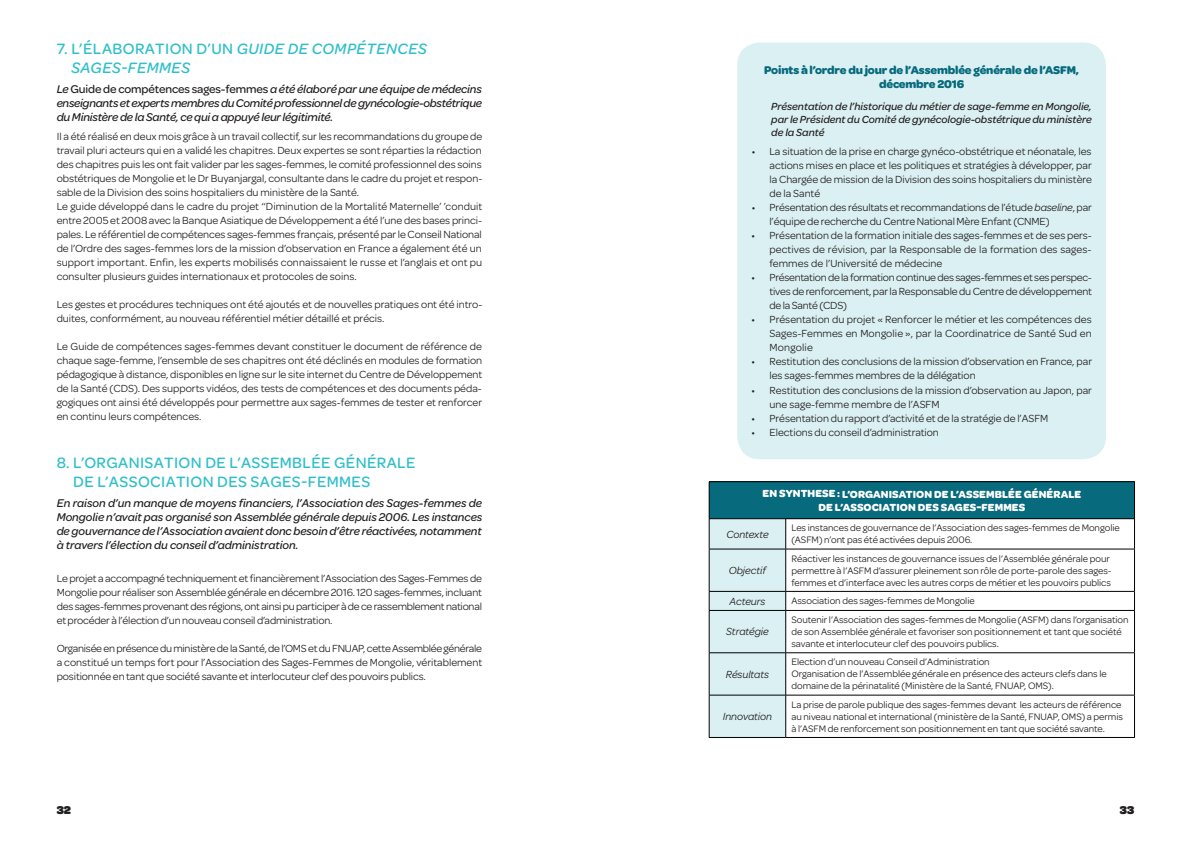
<style>
.page{position:relative;width:1191px;height:842px;background:#fff}
.page>*{position:absolute;margin:0;border:0;box-sizing:border-box;transform-origin:0 0}
.t1{font:500 16px/19.2px "Omnes";letter-spacing:.025em;color:#30bfca}
.t2{font:italic 500 16px/19.2px "Omnes";letter-spacing:.025em;color:#30bfca}
.t3{font:italic 500 12px/14px "Omnes";letter-spacing:-.015em;color:#231f20;text-align:justify}
.t4{font:700 12px/14.4px "Omnes";letter-spacing:-.015em;color:#076a7d;text-align:center}
.t5{font:900 12px "Omnes";color:#231f20}
.t6{font:11px/14px "Omnes";letter-spacing:-.005em;color:#231f20;text-align:justify}
.t7{font:italic 500 11px/13px "Omnes";letter-spacing:-.005em;color:#231f20;text-align:justify}
.t8{font:700 11px/13px "Omnes";letter-spacing:.005em;color:#fff;text-align:center}
.t9{font:italic 11px "Omnes";letter-spacing:-.005em;color:#231f20}
.t10{font:10px/12px "Omnes";letter-spacing:-.005em;color:#231f20}
.s1{font-style:normal}
.s2{font-style:italic}
</style>
<div class="page">
<div style="left:737px;top:43px;width:369px;height:416px;background:#daf0f2;border-radius:23px"></div>
<div style="left:709px;top:482px;width:425px;height:37px;background:#076a7d"></div>
<hr style="left:709px;top:481px;width:76px;height:1px;background:#000001">
<hr style="left:709px;top:482px;width:1px;height:36px;background:#000001">
<hr style="left:785px;top:481px;width:349px;height:1px;background:#000001">
<hr style="left:1134px;top:482px;width:1px;height:36px;background:#000001">
<hr style="left:709px;top:518px;width:76px;height:1px;background:#000001">
<hr style="left:785px;top:518px;width:349px;height:1px;background:#000001">
<hr style="left:1134px;top:519px;width:1px;height:30px;background:#000001">
<hr style="left:785px;top:549px;width:349px;height:1px;background:#000001">
<hr style="left:1134px;top:549px;width:1px;height:42px;background:#000001">
<hr style="left:785px;top:591px;width:349px;height:1px;background:#000001">
<div style="left:709px;top:519px;width:77px;height:218px;background:#daf0f2"></div>
<svg style="left:1134px;top:592px;width:1px;height:18px"></svg>
<hr style="left:709px;top:610px;width:76px;height:1px;background:#000001">
<hr style="left:709px;top:611px;width:1px;height:41px;background:#000001">
<hr style="left:785px;top:610px;width:349px;height:1px;background:#000001">
<hr style="left:785px;top:611px;width:1px;height:41px;background:#000001">
<hr style="left:1134px;top:611px;width:1px;height:41px;background:#000001">
<hr style="left:709px;top:652px;width:76px;height:1px;background:#000001">
<hr style="left:709px;top:653px;width:1px;height:42px;background:#000001">
<hr style="left:785px;top:652px;width:349px;height:1px;background:#000001">
<hr style="left:785px;top:653px;width:1px;height:42px;background:#000001">
<hr style="left:1134px;top:653px;width:1px;height:42px;background:#000001">
<hr style="left:709px;top:695px;width:76px;height:1px;background:#000001">
<hr style="left:709px;top:695px;width:1px;height:42px;background:#000001">
<hr style="left:785px;top:695px;width:349px;height:1px;background:#000001">
<hr style="left:785px;top:695px;width:1px;height:42px;background:#000001">
<hr style="left:1134px;top:695px;width:1px;height:42px;background:#000001">
<hr style="left:709px;top:737px;width:76px;height:1px;background:#000001">
<hr style="left:785px;top:737px;width:349px;height:1px;background:#000001">
<h1 class="t2" style="left:71px;top:38px;width:357px;text-indent:-15px"><span class="s1">7. L’ÉLABORATION D’UN</span> GUIDE DE COMPÉTENCES<br>SAGES-FEMMES</h1>
<p class="t3" style="left:57px;top:81px;width:427px">Le <span class="s1">Guide de compétences sages-femmes</span> a été élaboré par une équipe de médecins enseignants et experts membres du Comité professionnel de gynécologie-obstétrique du Ministère de la Santé, ce qui a appuyé leur légitimité.</p>
<p class="t6" style="left:57px;top:129px;width:427px;text-align:left">Il a été réalisé en deux mois grâce à un travail collectif, sur les recommandations du groupe de travail pluri acteurs qui en a validé les chapitres. Deux expertes se sont réparties la rédaction des chapitres puis les ont fait valider par les sages-femmes, le comité professionnel des soins obstétriques de Mongolie et le Dr Buyanjargal, consultante dans le cadre du projet et respon&shy;sable de la Division des soins hospitaliers du ministère de la Santé.<br>Le guide développé dans le cadre du projet ‘‘Diminution de la Mortalité Maternelle’ ’conduit entre 2005 et 2008 avec la Banque Asiatique de Développement a été l’une des bases princi&shy;pales. Le référentiel de compétences sages-femmes français, présenté par le Conseil National de l’Ordre des sages-femmes lors de la mission d’observation en France a également été un support important. Enfin, les experts mobilisés connaissaient le russe et l’anglais et ont pu consulter plusieurs guides internationaux et protocoles de soins.</p>
<p class="t6" style="left:57px;top:297px;width:427px">Les gestes et procédures techniques ont été ajoutés et de nouvelles pratiques ont été intro&shy;duites, conformément, au nouveau référentiel métier détaillé et précis.</p>
<p class="t6" style="left:57px;top:339px;width:427px">Le Guide de compétences sages-femmes devant constituer le document de référence de chaque sage-femme, l’ensemble de ses chapitres ont été déclinés en modules de formation pédagogique à distance, disponibles en ligne sur le site internet du Centre de Développement de la Santé (CDS). Des supports vidéos, des tests de compétences et des documents péda&shy;gogiques ont ainsi été développés pour permettre aux sages-femmes de tester et renforcer en continu leurs compétences.</p>
<h1 class="t1" style="left:73px;top:452px;width:343px;text-indent:-17px">8. L’ORGANISATION DE L’ASSEMBLÉE GÉNÉRALE<br>DE L’ASSOCIATION DES SAGES-FEMMES</h1>
<p class="t3" style="left:57px;top:495px;width:427px">En raison d’un manque de moyens financiers, l’Association des Sages-femmes de Mongolie n’avait pas organisé son Assemblée générale depuis 2006. Les instances de gouvernance de l’Association avaient donc besoin d’être réactivées, notamment à travers l’élection du conseil d’administration.</p>
<p class="t6" style="left:57px;top:571px;width:427px">Le projet a accompagné techniquement et financièrement l’Association des Sages-Femmes de Mongolie pour réaliser son Assemblée générale en décembre 2016. 120 sages-femmes, incluant des sages-femmes provenant des régions, ont ainsi pu participer à de ce rassemblement national et procéder à l’élection d’un nouveau conseil d’administration.</p>
<p class="t6" style="left:57px;top:641px;width:427px">Organisée en présence du ministère de la Santé, de l’OMS et du FNUAP, cette Assemblée générale a constitué un temps fort pour l’Association des Sages-Femmes de Mongolie, véritablement positionnée en tant que société savante et interlocuteur clef des pouvoirs publics.</p>
<p class="t4" style="left:764px;top:62px;width:316px">Points à l’ordre du jour de l’Assemblée générale de l’ASFM, décembre 2016</p>
<p class="t7" style="left:771px;top:99px;width:322px">Présentation de l’historique du métier de sage-femme en Mongolie, par le Président du Comité de gynécologie-obstétrique du ministère de la Santé</p>
<p class="t6" style="left:769px;top:144px;width:324px;text-indent:-18px">• La situation de la prise en charge gynéco-obstétrique et néonatale, les actions mises en place et les politiques et stratégies à développer, par la Chargée de mission de la Division des soins hospitaliers du ministère de la Santé</p>
<p class="t6" style="left:769px;top:200px;width:324px;text-indent:-18px">• Présentation des résultats et recommandations de l’étude <span class="s2">baseline</span>, par l’équipe de recherche du Centre National Mère Enfant (CNME)</p>
<p class="t6" style="left:769px;top:228px;width:324px;text-indent:-18px">• Présentation de la formation initiale des sages-femmes et de ses pers&shy;pectives de révision, par la Responsable de la formation des sages&shy;femmes de l’Université de médecine</p>
<p class="t6" style="left:769px;top:270px;width:324px;text-indent:-18px">• Présentation de la formation continue des sages-femmes et ses perspec&shy;tives de renforcement, par la Responsable du Centre de développement de la Santé (CDS)</p>
<p class="t6" style="left:769px;top:312px;width:324px;text-indent:-18px">• Présentation du projet « Renforcer le métier et les compétences des Sages-Femmes en Mongolie », par la Coordinatrice de Santé Sud en Mongolie</p>
<p class="t6" style="left:769px;top:354px;width:324px;text-indent:-18px">• Restitution des conclusions de la mission d’observation en France, par les sages-femmes membres de la délégation</p>
<p class="t6" style="left:769px;top:382px;width:324px;text-indent:-18px">• Restitution des conclusions de la mission d’observation au Japon, par une sage-femme membre de l’ASFM</p>
<p class="t6" style="left:751px;top:410px;width:298px">• Présentation du rapport d’activité et de la stratégie de l’ASFM</p>
<p class="t6" style="left:751px;top:424px;width:189px">• Elections du conseil d’administration</p>
<p class="t8" style="left:762px;top:487px;width:320px">EN SYNTHESE: L’ORGANISATION DE L’ASSEMBLÉE GÉNÉRALE<br>DE L’ASSOCIATION DES SAGES-FEMMES</p>
<p class="t9" style="left:726px;top:527px;width:44px">Contexte</p>
<p class="t10" style="left:791px;top:521px;width:330px">Les instances de gouvernance de l’Association des sages-femmes de Mongolie (ASFM) n’ont pas été activées depuis 2006.</p>
<p class="t9" style="left:729px;top:563px;width:39px">Objectif</p>
<p class="t10" style="left:791px;top:552px;width:322px">Réactiver les instances de gouvernance issues de l’Assemblée générale pour permettre à l’ASFM d’assurer pleinement son rôle de porte-parole des sages&shy;femmes et d’interface avec les autres corps de métier et les pouvoirs publics</p>
<p class="t9" style="left:729px;top:594px;width:37px">Acteurs</p>
<p class="t10" style="left:791px;top:594px;width:185px">Association des sages-femmes de Mongolie</p>
<p class="t9" style="left:726px;top:624px;width:44px">Stratégie</p>
<p class="t10" style="left:791px;top:613px;width:339px">Soutenir l’Association des sages-femmes de Mongolie (ASFM) dans l’organisation de son Assemblée générale et favoriser son positionnement et tant que société savante et interlocuteur clef des pouvoirs publics.</p>
<p class="t9" style="left:726px;top:667px;width:45px">Résultats</p>
<p class="t10" style="left:791px;top:655px;width:317px">Election d’un nouveau Conseil d’Administration<br>Organisation de l’Assemblée générale en présence des acteurs clefs dans le domaine de la périnatalité (Ministère de la Santé, FNUAP, OMS).</p>
<p class="t9" style="left:722px;top:709px;width:51px">Innovation</p>
<p class="t10" style="left:791px;top:698px;width:333px">La prise de parole publique des sages-femmes devant les acteurs de référence au niveau national et international (ministère de la Santé, FNUAP, OMS) a permis à l’ASFM de renforcement son positionnement en tant que société savante.</p>
<p class="t5" style="left:57px;top:800px;width:16px">32</p>
<p class="t5" style="left:1119px;top:800px;width:16px">33</p>
</div>
